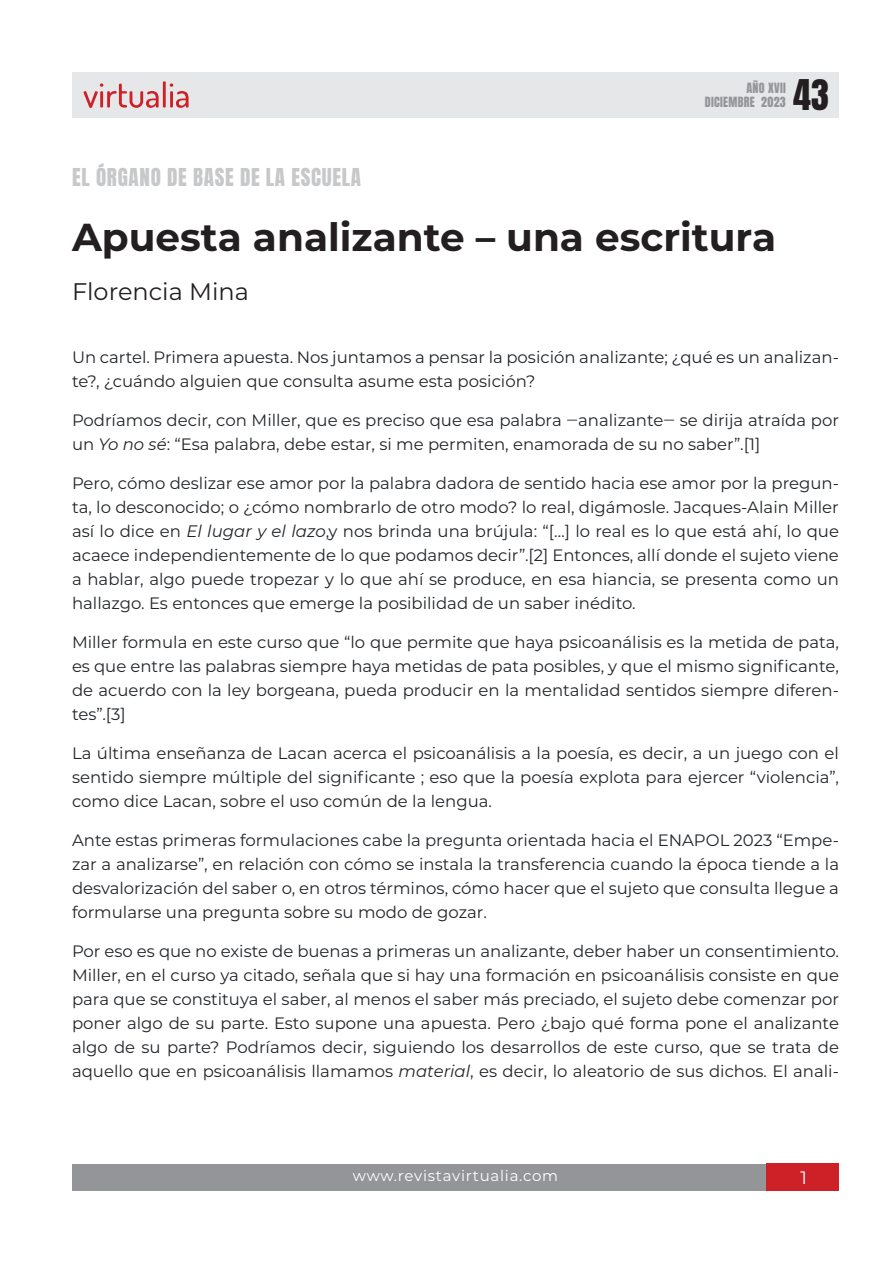
<style>
.page{position:relative;width:893px;height:1263px;background:#fff}
.page>*{position:absolute;margin:0;border:0;box-sizing:border-box;transform-origin:0 0}
.Titulo{font:700 39px "Montserrat";color:#231f20}
.t1{font:36px "Anton";color:#231f20}
.Autor{font:24px "Montserrat";color:#231f20}
.Volanta{font:21px "Anton";letter-spacing:.035em;color:#c7c8ca}
.t2{font:18px "Montserrat";color:#fff}
.Parrafo{font:16.5px/24px "Montserrat";color:#212529;text-align:justify}
.t3{font:15px "Montserrat";letter-spacing:.05em;color:#fff}
.t4{font:12px/14.4px "Anton";letter-spacing:.025em;color:#939598;text-align:right}
.s1{font-style:italic}
</style>
<div class="page">
<div style="left:72px;top:1164px;width:750px;height:27px;background:#939598"></div>
<div style="left:767px;top:1164px;width:72px;height:27px;background:#cd2027"></div>
<div style="left:72px;top:72px;width:767px;height:45px;background:#e6e7e9"></div>
<svg style="left:84px;top:81px;width:105px;height:27px"></svg>
<p class="t4" style="left:705px;top:82px;width:82px">AÑO XVII<br>DICIEMBRE 2023</p>
<h2 class="t1" style="left:793px;top:76px;width:37px">43</h2>
<p class="Volanta" style="left:72px;top:166px;width:291px">EL ÓRGANO DE BASE DE LA ESCUELA</p>
<p class="Titulo" style="left:72px;top:209px;width:706px">Apuesta analizante – una escritura</p>
<p class="Autor" style="left:72px;top:275px;width:178px">Florencia Mina</p>
<p class="Parrafo" style="left:72px;top:345px;width:768px">Un cartel. Primera apuesta. Nos juntamos a pensar la posición analizante; ¿qué es un analizan&shy;te?, ¿cuándo alguien que consulta asume esta posición?</p>
<p class="Parrafo" style="left:72px;top:408px;width:768px">Podríamos decir, con Miller, que es preciso que esa palabra ‒analizante‒ se dirija atraída por un <span class="s1">Yo no sé</span>: “Esa palabra, debe estar, si me permiten, enamorada de su no saber”.[1]</p>
<p class="Parrafo" style="left:72px;top:471px;width:769px">Pero, cómo deslizar ese amor por la palabra dadora de sentido hacia ese amor por la pregun&shy;ta, lo desconocido; o ¿cómo nombrarlo de otro modo? lo real, digámosle. Jacques-Alain Miller así lo dice en <span class="s1">El lugar y el lazo</span>,y nos brinda una brújula: “[…] lo real es lo que está ahí, lo que acaece independientemente de lo que podamos decir”.[2] Entonces, allí donde el sujeto viene a hablar, algo puede tropezar y lo que ahí se produce, en esa hiancia, se presenta como un hallazgo. Es entonces que emerge la posibilidad de un saber inédito.</p>
<p class="Parrafo" style="left:72px;top:630px;width:769px">Miller formula en este curso que “lo que permite que haya psicoanálisis es la metida de pata, es que entre las palabras siempre haya metidas de pata posibles, y que el mismo significante, de acuerdo con la ley borgeana, pueda producir en la mentalidad sentidos siempre diferen&shy;tes”.[3]</p>
<p class="Parrafo" style="left:72px;top:741px;width:768px">La última enseñanza de Lacan acerca el psicoanálisis a la poesía, es decir, a un juego con el sentido siempre múltiple del significante ; eso que la poesía explota para ejercer “violencia”, como dice Lacan, sobre el uso común de la lengua.</p>
<p class="Parrafo" style="left:72px;top:828px;width:769px">Ante estas primeras formulaciones cabe la pregunta orientada hacia el ENAPOL 2023 “Empe&shy;zar a analizarse”, en relación con cómo se instala la transferencia cuando la época tiende a la desvalorización del saber o, en otros términos, cómo hacer que el sujeto que consulta llegue a formularse una pregunta sobre su modo de gozar.</p>
<p class="Parrafo" style="left:72px;top:939px;width:769px">Por eso es que no existe de buenas a primeras un analizante, deber haber un consentimiento.<br>Miller, en el curso ya citado, señala que si hay una formación en psicoanálisis consiste en que para que se constituya el saber, al menos el saber más preciado, el sujeto debe comenzar por poner algo de su parte. Esto supone una apuesta. Pero ¿bajo qué forma pone el analizante algo de su parte? Podríamos decir, siguiendo los desarrollos de este curso, que se trata de aquello que en psicoanálisis llamamos <span class="s1">material</span>, es decir, lo aleatorio de sus dichos. El anali-</p>
<p class="t3" style="left:353px;top:1165px;width:207px">www.revistavirtualia.com</p>
<p class="t2" style="left:800px;top:1165px;width:8px">1</p>
</div>
